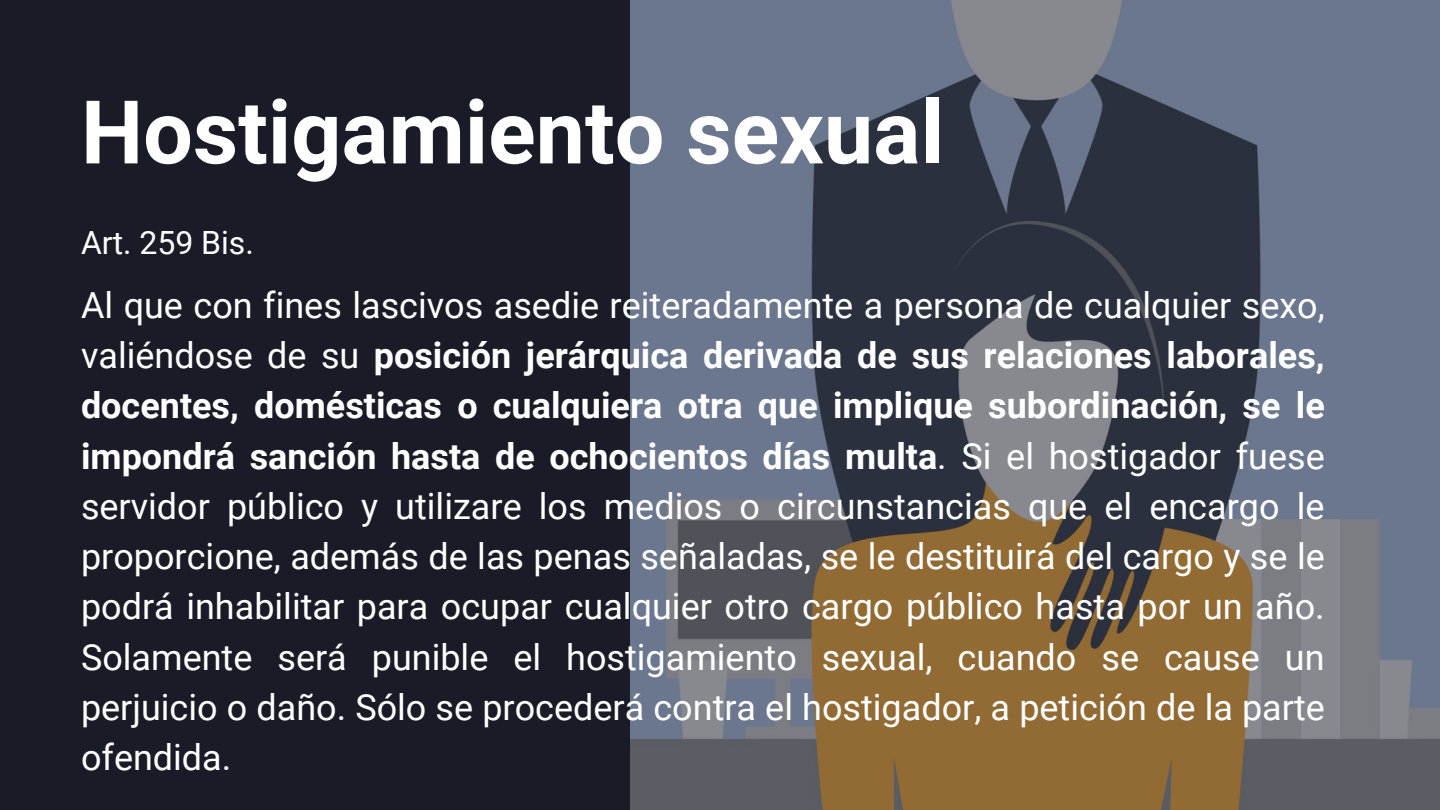
<style>
.page{position:relative;width:1440px;height:810px;background:#191b27}
.page>*{position:absolute;margin:0;border:0;box-sizing:border-box;transform-origin:0 0}
.t1{font:700 88px "Roboto";color:#fff}
.t2{font:36px/50.2px "Roboto";color:#fff;text-align:justify}
.t3{font:32px "Roboto";color:#fff}
.s1{font-weight:700}
</style>
<div class="page">
<img style="left:630px;top:0;width:810px;height:810px">
<h1 class="t1" style="left:81px;top:82px;width:864px">Hostigamiento sexual</h1>
<p class="t3" style="left:81px;top:225px;width:174px">Art. 259 Bis.</p>
<p class="t2" style="left:81px;top:280px;width:1245px">Al que con fines lascivos asedie reiteradamente a persona de cualquier sexo, valiéndose de su <span class="s1">posición jerárquica derivada de sus relaciones laborales, docentes, domésticas o cualquiera otra que implique subordinación, se le impondrá sanción hasta de ochocientos días multa</span>. Si el hostigador fuese servidor público y utilizare los medios o circunstancias que el encargo le proporcione, además de las penas señaladas, se le destituirá del cargo y se le podrá inhabilitar para ocupar cualquier otro cargo público hasta por un año.<br>Solamente será punible el hostigamiento sexual, cuando se cause un perjuicio o daño. Sólo se procederá contra el hostigador, a petición de la parte ofendida.</p>
</div>
